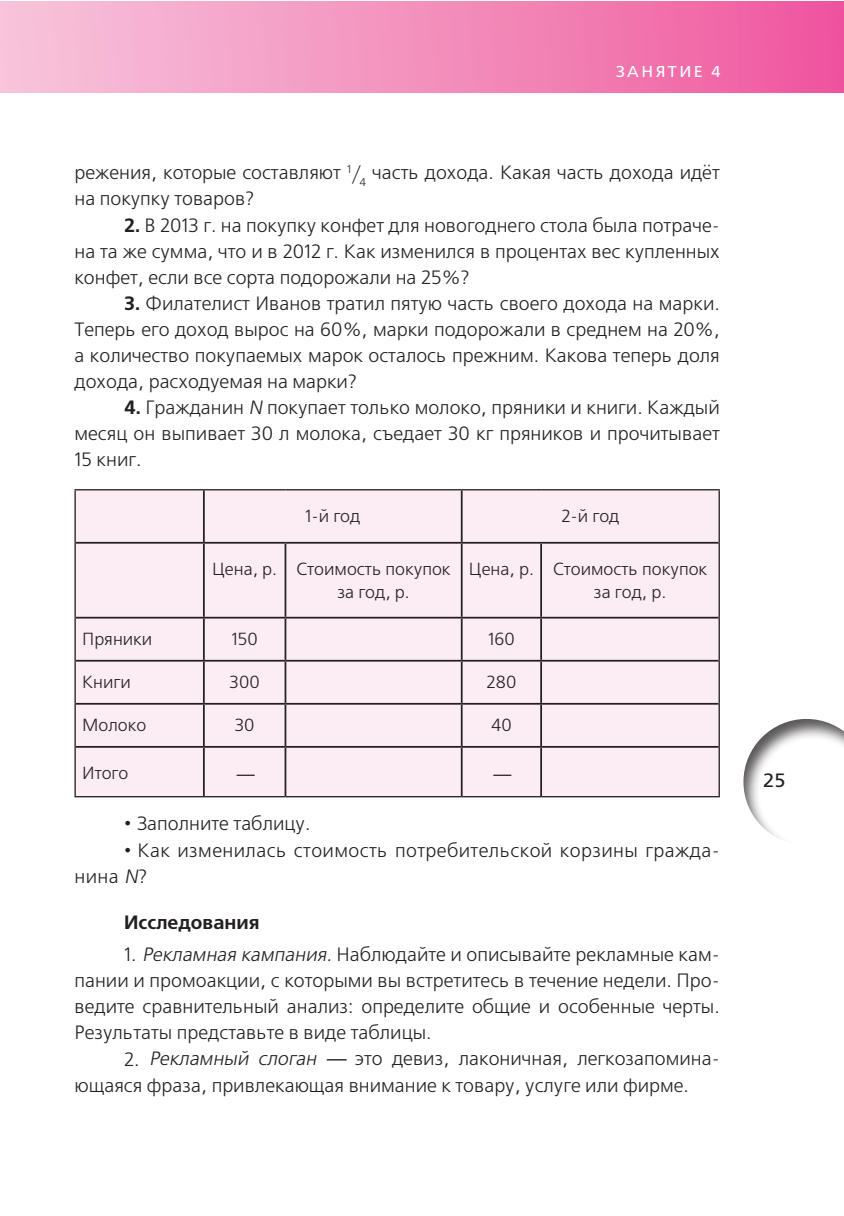
<style>
.page{position:relative;width:844px;height:1216px;background:#fff}
.page>*{position:absolute;margin:0;border:0;box-sizing:border-box;transform-origin:0 0}
.t1{font:19.25px/26.1px "Free Set C";color:#231f20;text-align:justify}
.t2{font:19.25px/26.1px "Free Set C";letter-spacing:.02em;color:#231f20}
.t3{font:700 19.25px "Free Set C";color:#231f20}
.t4{font:19.25px "Free Set C San Pin";color:#231f20}
.t5{font:17.5px/22.6px "Free Set C";color:#231f20}
.t6{font:italic 17.5px "Free Set C San Pin";color:#231f20}
.t7{font:15.75px "Free Set C San Pin";letter-spacing:.15em;color:#fff}
.s1{font-weight:700}
.s2{font-style:italic}
.s3{font-family:"Free Set C San Pin";font-style:italic}
</style>
<div class="page">
<div style="left:0;top:1px;width:843px;height:92px;background:linear-gradient(to right,#f7c6db,#ef589e)"></div>
<div style="left:742px;top:718px;width:101px;height:128px;background:#231f20;opacity:.75"></div>
<div style="left:76px;top:490px;width:642px;height:306px;background:#fcecf3"></div>
<hr style="left:203px;top:490px;width:2px;height:52px;background:#231f20">
<hr style="left:460px;top:490px;width:2px;height:52px;background:#231f20">
<hr style="left:76px;top:542px;width:128px;height:1px;background:#231f20">
<hr style="left:204px;top:542px;width:81px;height:1px;background:#231f20">
<hr style="left:203px;top:543px;width:2px;height:73px;background:#231f20">
<hr style="left:285px;top:542px;width:176px;height:1px;background:#231f20">
<hr style="left:284px;top:543px;width:2px;height:73px;background:#231f20">
<hr style="left:461px;top:542px;width:80px;height:1px;background:#231f20">
<hr style="left:460px;top:543px;width:2px;height:73px;background:#231f20">
<hr style="left:541px;top:542px;width:177px;height:1px;background:#231f20">
<hr style="left:540px;top:543px;width:2px;height:73px;background:#231f20">
<hr style="left:76px;top:616px;width:128px;height:2px;background:#231f20">
<hr style="left:204px;top:616px;width:81px;height:2px;background:#231f20">
<hr style="left:203px;top:618px;width:2px;height:42px;background:#231f20">
<hr style="left:285px;top:616px;width:176px;height:2px;background:#231f20">
<hr style="left:284px;top:618px;width:2px;height:42px;background:#231f20">
<hr style="left:461px;top:616px;width:80px;height:2px;background:#231f20">
<hr style="left:460px;top:618px;width:2px;height:42px;background:#231f20">
<hr style="left:541px;top:616px;width:177px;height:2px;background:#231f20">
<hr style="left:540px;top:618px;width:2px;height:42px;background:#231f20">
<hr style="left:76px;top:660px;width:128px;height:1px;background:#231f20">
<hr style="left:204px;top:660px;width:81px;height:1px;background:#231f20">
<hr style="left:203px;top:661px;width:2px;height:42px;background:#231f20">
<hr style="left:285px;top:660px;width:176px;height:1px;background:#231f20">
<hr style="left:284px;top:661px;width:2px;height:42px;background:#231f20">
<hr style="left:461px;top:660px;width:80px;height:1px;background:#231f20">
<hr style="left:460px;top:661px;width:2px;height:42px;background:#231f20">
<hr style="left:541px;top:660px;width:177px;height:1px;background:#231f20">
<hr style="left:540px;top:661px;width:2px;height:42px;background:#231f20">
<hr style="left:76px;top:703px;width:128px;height:1px;background:#231f20">
<hr style="left:204px;top:703px;width:81px;height:1px;background:#231f20">
<hr style="left:203px;top:704px;width:2px;height:42px;background:#231f20">
<hr style="left:285px;top:703px;width:176px;height:1px;background:#231f20">
<hr style="left:284px;top:704px;width:2px;height:42px;background:#231f20">
<hr style="left:461px;top:703px;width:80px;height:1px;background:#231f20">
<hr style="left:460px;top:704px;width:2px;height:42px;background:#231f20">
<hr style="left:541px;top:703px;width:177px;height:1px;background:#231f20">
<hr style="left:540px;top:704px;width:2px;height:42px;background:#231f20">
<hr style="left:76px;top:746px;width:128px;height:1px;background:#231f20">
<hr style="left:204px;top:746px;width:81px;height:1px;background:#231f20">
<hr style="left:203px;top:747px;width:2px;height:49px;background:#231f20">
<hr style="left:285px;top:746px;width:176px;height:1px;background:#231f20">
<hr style="left:284px;top:747px;width:2px;height:49px;background:#231f20">
<hr style="left:461px;top:746px;width:80px;height:1px;background:#231f20">
<hr style="left:460px;top:747px;width:2px;height:49px;background:#231f20">
<hr style="left:541px;top:746px;width:177px;height:1px;background:#231f20">
<hr style="left:540px;top:747px;width:2px;height:49px;background:#231f20">
<hr style="left:74px;top:489px;width:130px;height:1px;background:#231f20">
<hr style="left:74px;top:490px;width:2px;height:52px;background:#231f20">
<hr style="left:204px;top:489px;width:81px;height:1px;background:#231f20">
<hr style="left:285px;top:489px;width:176px;height:1px;background:#231f20">
<hr style="left:461px;top:489px;width:80px;height:1px;background:#231f20">
<hr style="left:541px;top:489px;width:178px;height:1px;background:#231f20">
<hr style="left:718px;top:490px;width:1px;height:52px;background:#231f20">
<hr style="left:74px;top:542px;width:2px;height:75px;background:#231f20">
<hr style="left:718px;top:542px;width:1px;height:75px;background:#231f20">
<hr style="left:74px;top:617px;width:2px;height:43px;background:#231f20">
<hr style="left:718px;top:617px;width:1px;height:43px;background:#231f20">
<hr style="left:74px;top:660px;width:2px;height:43px;background:#231f20">
<hr style="left:718px;top:660px;width:1px;height:43px;background:#231f20">
<hr style="left:74px;top:703px;width:2px;height:43px;background:#231f20">
<hr style="left:718px;top:703px;width:1px;height:43px;background:#231f20">
<hr style="left:74px;top:746px;width:2px;height:50px;background:#231f20">
<hr style="left:718px;top:746px;width:1px;height:50px;background:#231f20">
<hr style="left:74px;top:796px;width:130px;height:1px;background:#231f20">
<hr style="left:204px;top:796px;width:81px;height:1px;background:#231f20">
<hr style="left:285px;top:796px;width:176px;height:1px;background:#231f20">
<hr style="left:461px;top:796px;width:80px;height:1px;background:#231f20">
<hr style="left:541px;top:796px;width:178px;height:1px;background:#231f20">
<p class="t7" style="left:615px;top:62px;width:106px">занятие 4</p>
<p class="t1" style="left:74px;top:161px;width:646px">режения, которые составляют <sup>1</sup>/<sub>4</sub> часть дохода. Какая часть дохода идёт на покупку товаров?</p>
<p class="t1" style="left:74px;top:213px;width:646px;text-indent:50px"><span class="s1">2.</span> В 2013 г. на покупку конфет для новогоднего стола была потраче&shy;на та же сумма, что и в 2012 г. Как изменился в процентах вес купленных конфет, если все сорта подорожали на 25%?</p>
<p class="t1" style="left:74px;top:291px;width:646px;text-indent:50px"><span class="s1">3.</span> Филателист Иванов тратил пятую часть своего дохода на марки.<br>Теперь его доход вырос на 60%, марки подорожали в среднем на 20%, а количество покупаемых марок осталось прежним. Какова теперь доля дохода, расходуемая на марки?</p>
<p class="t1" style="left:74px;top:395px;width:646px;text-indent:50px"><span class="s1">4.</span> Гражданин <span class="s2">N</span> покупает только молоко, пряники и книги. Каждый месяц он выпивает 30 л молока, съедает 30 кг пряников и прочитывает 15 книг.</p>
<p class="t5" style="left:305px;top:505px;width:57px">1-й год</p>
<p class="t5" style="left:561px;top:505px;width:59px">2-й год</p>
<p class="t5" style="left:337px;top:558px;width:115px;text-indent:-125px">Цена, р. Стоимость покупок за год, р.</p>
<p class="t5" style="left:594px;top:558px;width:115px;text-indent:-125px">Цена, р. Стоимость покупок за год, р.</p>
<p class="t5" style="left:82px;top:628px;width:72px">Пряники</p>
<p class="t5" style="left:231px;top:628px;width:28px">150</p>
<p class="t5" style="left:488px;top:628px;width:28px">160</p>
<p class="t5" style="left:82px;top:671px;width:50px">Книги</p>
<p class="t5" style="left:229px;top:671px;width:32px">300</p>
<p class="t5" style="left:486px;top:671px;width:32px">280</p>
<p class="t5" style="left:82px;top:714px;width:66px">Молоко</p>
<p class="t5" style="left:235px;top:714px;width:21px">30</p>
<p class="t5" style="left:491px;top:714px;width:22px">40</p>
<p class="t5" style="left:82px;top:762px;width:48px">Итого</p>
<p class="t6" style="left:235px;top:764px;width:20px">—</p>
<p class="t6" style="left:492px;top:764px;width:20px">—</p>
<p class="t1" style="left:124px;top:811px;width:188px">• Заполните таблицу.</p>
<p class="t2" style="left:74px;top:837px;width:646px;text-indent:50px">• Как изменилась стоимость потребительской корзины гражда&shy;нина <span class="s2">N</span>?</p>
<p class="t3" style="left:124px;top:910px;width:137px">Исследования</p>
<p class="t1" style="left:74px;top:942px;width:646px;text-indent:50px">1. <span class="s2">Рекламная кампания.</span>Наблюдайте и описывайте рекламные кам&shy;пании и промоакции, с которыми вы встретитесь в течение недели. Про&shy;ведите сравнительный анализ: определите общие и особенные черты.<br>Результаты представьте в виде таблицы.</p>
<p class="t1" style="left:74px;top:1046px;width:643px;text-indent:50px">2. <span class="s2">Рекламный слоган</span> <span class="s3">—</span> это девиз, лаконичная, легкозапомина&shy;ющаяся фраза, привлекающая внимание к товару, услуге или фирме.</p>
<p class="t4" style="left:763px;top:770px;width:24px">25</p>
</div>
